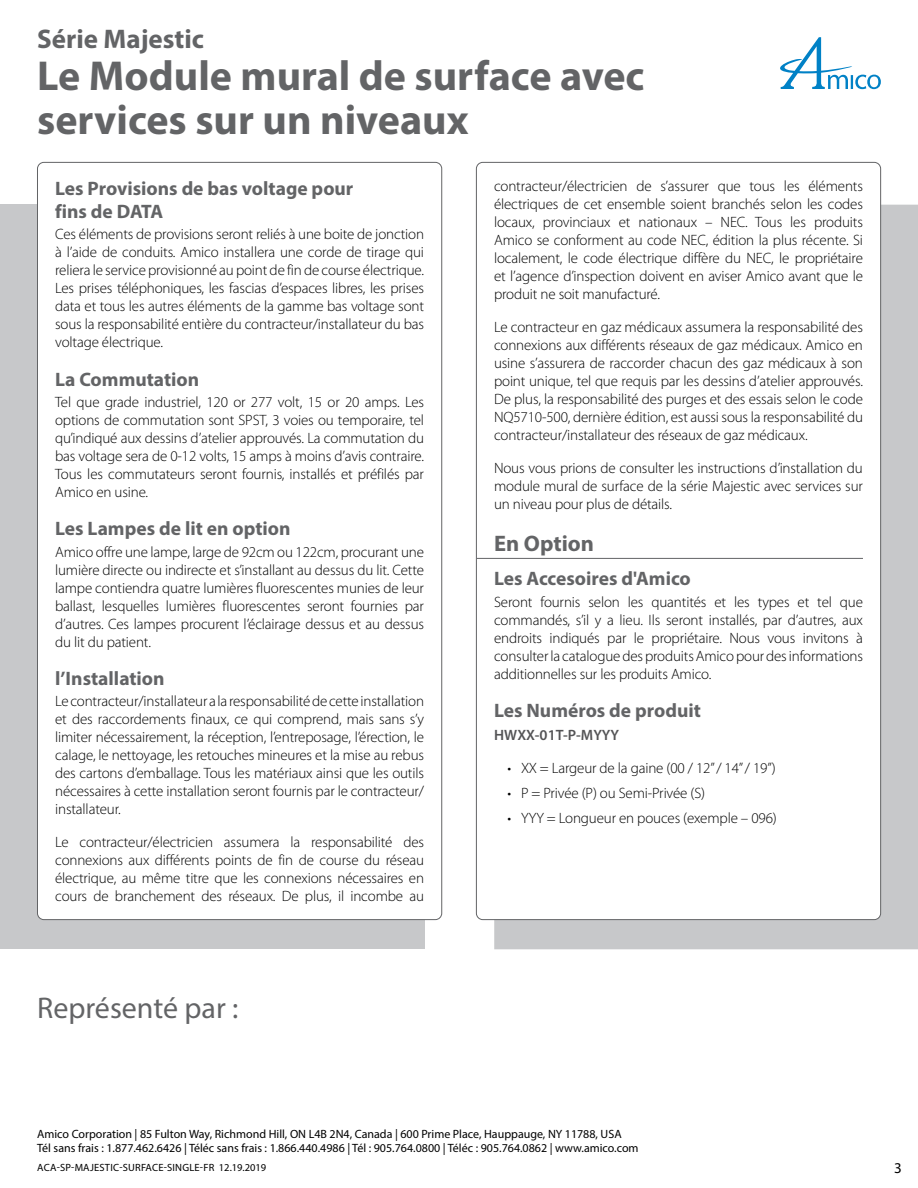
<style>
.page{position:relative;width:918px;height:1188px;background:#fff}
.page>*{position:absolute;margin:0;border:0;box-sizing:border-box;transform-origin:0 0}
.Main_Heading{font:700 42px/43.5px "Myriad Pro";color:#636466}
.t1{font:30px "Myriad Pro";color:#636466}
.Main_Subtitle{font:700 27px "Myriad Pro";color:#636466}
.box_heading_with_rul{font:700 22.5px "Myriad Pro";color:#636466}
.box_subheading{font:700 19.5px/23.4px "Myriad Pro";color:#636466}
.main_text{font:300 15px/18px "Myriad Pro";letter-spacing:-.01em;color:#000;text-align:justify}
.main_text-2{font:600 15px "Myriad Pro";letter-spacing:.005em;color:#545456}
.t2{font:15px "Myriad Pro";color:#000}
.t3{font:12px/14.4px "Myriad Pro";color:#000}
.code{font:10.5px "Myriad Pro";letter-spacing:.02em;color:#000}
</style>
<div class="page">
<svg style="left:780px;top:37px;width:101px;height:52px"></svg>
<div style="left:0;top:205px;width:424px;height:744px;background:#c7c8ca"></div>
<div style="left:494px;top:205px;width:424px;height:744px;background:linear-gradient(to right,#c7c8ca,#c7c8ca)"></div>
<div style="left:37px;top:162px;width:405px;height:758px;background:#fff;border-radius:6px"></div>
<div style="left:476px;top:162px;width:405px;height:758px;background:#fff;border-radius:6px"></div>
<hr style="left:477px;top:558px;width:386px;height:1px;background:#636466">
<p class="Main_Subtitle" style="left:37px;top:21px;width:168px">Série Majestic</p>
<p class="Main_Heading" style="left:37px;top:53px;width:609px">Le Module mural de surface avec services sur un niveaux</p>
<p class="box_subheading" style="left:55px;top:176px;width:300px">Les Provisions de bas voltage pour fins de DATA</p>
<p class="main_text" style="left:55px;top:225px;width:370px">Ces éléments de provisions seront reliés à une boite de jonction à l’aide de conduits. Amico installera une corde de tirage qui reliera le service provisionné au point de fin de course électrique.<br>Les prises téléphoniques, les fascias d’espaces libres, les prises data et tous les autres éléments de la gamme bas voltage sont sous la responsabilité entière du contracteur/installateur du bas voltage électrique.</p>
<p class="box_subheading" style="left:55px;top:367px;width:146px">La Commutation</p>
<p class="main_text" style="left:55px;top:393px;width:370px">Tel que grade industriel, 120 or 277 volt, 15 or 20 amps. Les options de commutation sont SPST, 3 voies ou temporaire, tel qu’indiqué aux dessins d’atelier approuvés. La commutation du bas voltage sera de 0-12 volts, 15 amps à moins d’avis contraire.<br>Tous les commutateurs seront fournis, installés et préfilés par Amico en usine.</p>
<p class="box_subheading" style="left:55px;top:516px;width:237px">Les Lampes de lit en option</p>
<p class="main_text" style="left:55px;top:542px;width:370px">Amico offre une lampe, large de 92cm ou 122cm, procurant une lumière directe ou indirecte et s’installant au dessus du lit. Cette lampe contiendra quatre lumières fluorescentes munies de leur ballast, lesquelles lumières fluorescentes seront fournies par d’autres. Ces lampes procurent l’éclairage dessus et au dessus du lit du patient.</p>
<p class="box_subheading" style="left:55px;top:666px;width:111px">l’Installation</p>
<p class="main_text" style="left:55px;top:692px;width:370px">Le contracteur/installateur a la responsabilité de cette installation et des raccordements finaux, ce qui comprend, mais sans s’y limiter nécessairement, la réception, l’entreposage, l’érection, le calage, le nettoyage, les retouches mineures et la mise au rebus des cartons d’emballage. Tous les matériaux ainsi que les outils nécessaires à cette installation seront fournis par le contracteur/ installateur.</p>
<p class="main_text" style="left:55px;top:833px;width:370px">Le contracteur/électricien assumera la responsabilité des connexions aux différents points de fin de course du réseau électrique, au même titre que les connexions nécessaires en cours de branchement des réseaux. De plus, il incombe au</p>
<h2 class="t1" style="left:37px;top:990px;width:203px">Représenté par :</h2>
<p class="main_text" style="left:494px;top:177px;width:370px">contracteur/électricien de s’assurer que tous les éléments électriques de cet ensemble soient branchés selon les codes locaux, provinciaux et nationaux – NEC. Tous les produits Amico se conforment au code NEC, édition la plus récente. Si localement, le code électrique diffère du NEC, le propriétaire et l’agence d’inspection doivent en aviser Amico avant que le produit ne soit manufacturé.</p>
<p class="main_text" style="left:494px;top:318px;width:370px">Le contracteur en gaz médicaux assumera la responsabilité des connexions aux différents réseaux de gaz médicaux. Amico en usine s’assurera de raccorder chacun des gaz médicaux à son point unique, tel que requis par les dessins d’atelier approuvés.<br>De plus, la responsabilité des purges et des essais selon le code NQ5710-500, dernière édition, est aussi sous la responsabilité du contracteur/installateur des réseaux de gaz médicaux.</p>
<p class="main_text" style="left:494px;top:459px;width:370px">Nous vous prions de consulter les instructions d’installation du module mural de surface de la série Majestic avec services sur un niveau pour plus de détails.</p>
<p class="box_heading_with_rul" style="left:494px;top:529px;width:102px">En Option</p>
<p class="box_subheading" style="left:494px;top:567px;width:198px">Les Accesoires d'Amico</p>
<p class="main_text" style="left:494px;top:593px;width:370px">Seront fournis selon les quantités et les types et tel que commandés, s’il y a lieu. Ils seront installés, par d’autres, aux endroits indiqués par le propriétaire. Nous vous invitons à consulter la catalogue des produits Amico pour des informations additionnelles sur les produits Amico.</p>
<p class="box_subheading" style="left:494px;top:698px;width:208px">Les Numéros de produit</p>
<p class="main_text-2" style="left:494px;top:726px;width:127px">HWXX-01T-P-MYYY</p>
<p class="main_text" style="left:508px;top:759px;width:270px">• XX = Largeur de la gaine (00 / 12” / 14” / 19”)</p>
<p class="main_text" style="left:508px;top:784px;width:199px">• P = Privée (P) ou Semi-Privée (S)</p>
<p class="main_text" style="left:508px;top:809px;width:271px">• YYY = Longueur en pouces (exemple – 096)</p>
<p class="t3" style="left:37px;top:1126px;width:603px">Amico Corporation | 85 Fulton Way, Richmond Hill, ON L4B 2N4, Canada | 600 Prime Place, Hauppauge, NY 11788, USA<br>Tél sans frais : 1.877.462.6426 | Téléc sans frais : 1.866.440.4986 | Tél : 905.764.0800 | Téléc : 905.764.0862 | www.amico.com</p>
<p class="code" style="left:37px;top:1161px;width:231px">ACA-SP-MAJESTIC-SURFACE-SINGLE-FR 12.19.2019</p>
<p class="t2" style="left:894px;top:1159px;width:9px">3</p>
</div>
